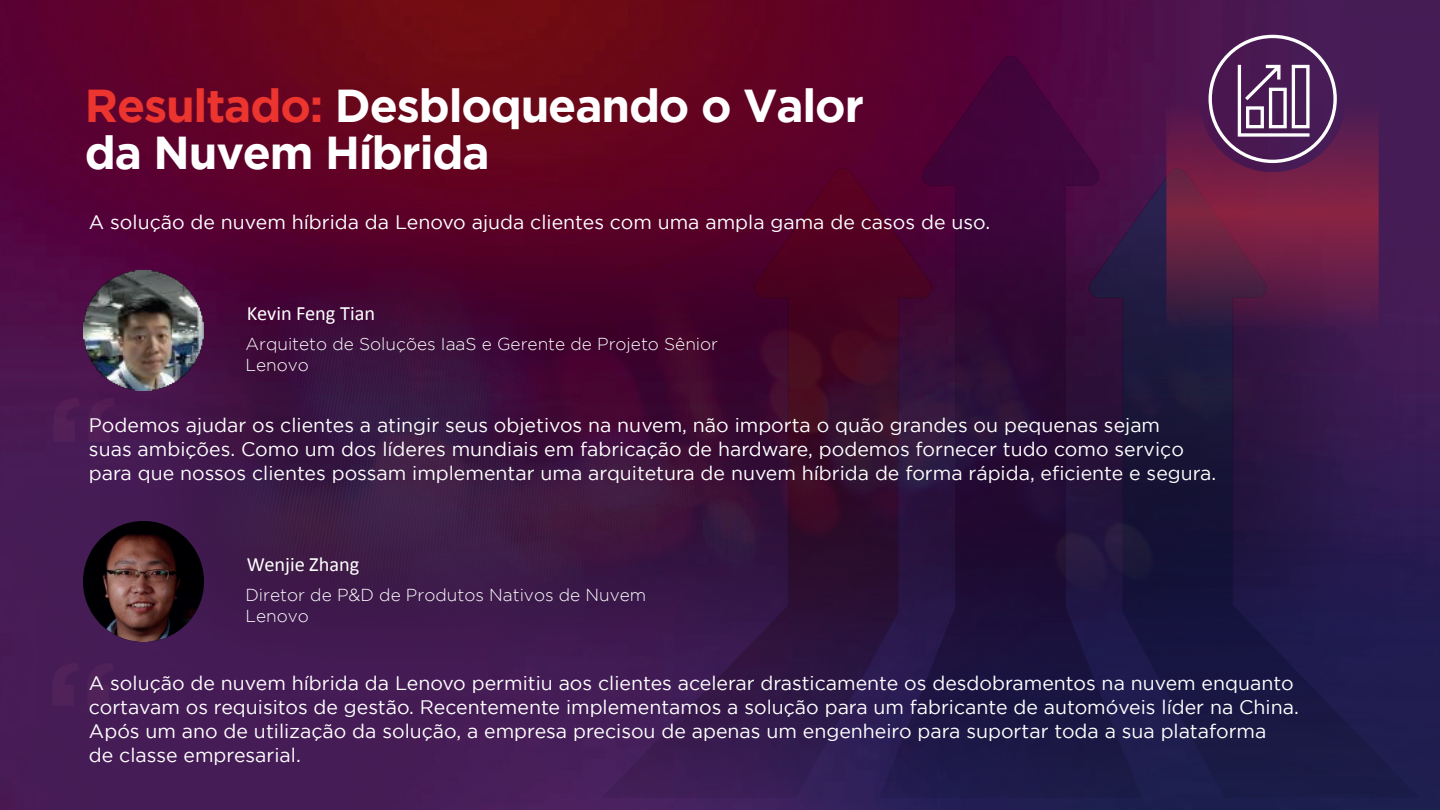
<style>
.page{position:relative;width:1440px;height:810px;background:#fff}
.page>*{position:absolute;margin:0;border:0;box-sizing:border-box;transform-origin:0 0}
.t1{font:700 46.05px/47.2px "Gotham";letter-spacing:-.025em;color:#fff}
.t2{font:20.4px "Calibri";color:#fff}
.t3{font:19.5px/24px "Gotham";color:#fff}
.t4{font:300 17.25px/20.7px "Gotham";color:#fff}
.s1{color:#ec352e}
</style>
<div class="page">
<img style="left:0;top:0;width:1440px;height:810px">
<img style="left:546px;top:56px;width:894px;height:741px">
<img style="left:81px;top:141px;width:1359px;height:598px">
<svg style="left:1237px;top:64px;width:73px;height:30px"></svg>
<img style="left:45px;top:393px;width:79px;height:52px">
<img style="left:44px;top:657px;width:79px;height:53px">
<svg style="left:1166px;top:94px;width:213px;height:252px;background:#62234c"></svg>
<div style="left:1209px;top:35px;width:128px;height:128px;border:3px solid #fff;border-radius:50%"></div>
<img style="left:83px;top:521px;width:121px;height:121px">
<img style="left:84px;top:270px;width:120px;height:120px">
<h1 class="t1" style="left:85px;top:81px;width:781px"><span class="s1">Resultado:</span> Desbloqueando o Valor da Nuvem Híbrida</h1>
<p class="t3" style="left:89px;top:210px;width:903px">A solução de nuvem híbrida da Lenovo ajuda clientes com uma ampla gama de casos de uso.</p>
<p class="t2" style="left:247px;top:299px;width:130px">Kevin Feng Tian</p>
<p class="t4" style="left:245px;top:333px;width:474px">Arquiteto de Soluções IaaS e Gerente de Projeto Sênior<br>Lenovo</p>
<p class="t3" style="left:89px;top:413px;width:1129px">Podemos ajudar os clientes a atingir seus objetivos na nuvem, não importa o quão grandes ou pequenas sejam<br>suas ambições. Como um dos líderes mundiais em fabricação de hardware, podemos fornecer tudo como serviço para que nossos clientes possam implementar uma arquitetura de nuvem híbrida de forma rápida, eficiente e segura.</p>
<p class="t2" style="left:247px;top:550px;width:114px">Wenjie Zhang</p>
<p class="t4" style="left:245px;top:584px;width:402px">Diretor de P&amp;D de Produtos Nativos de Nuvem<br>Lenovo</p>
<p class="t3" style="left:89px;top:671px;width:1211px">A solução de nuvem híbrida da Lenovo permitiu aos clientes acelerar drasticamente os desdobramentos na nuvem enquanto cortavam os requisitos de gestão. Recentemente implementamos a solução para um fabricante de automóveis líder na China.<br>Após um ano de utilização da solução, a empresa precisou de apenas um engenheiro para suportar toda a sua plataforma<br>de classe empresarial.</p>
</div>
